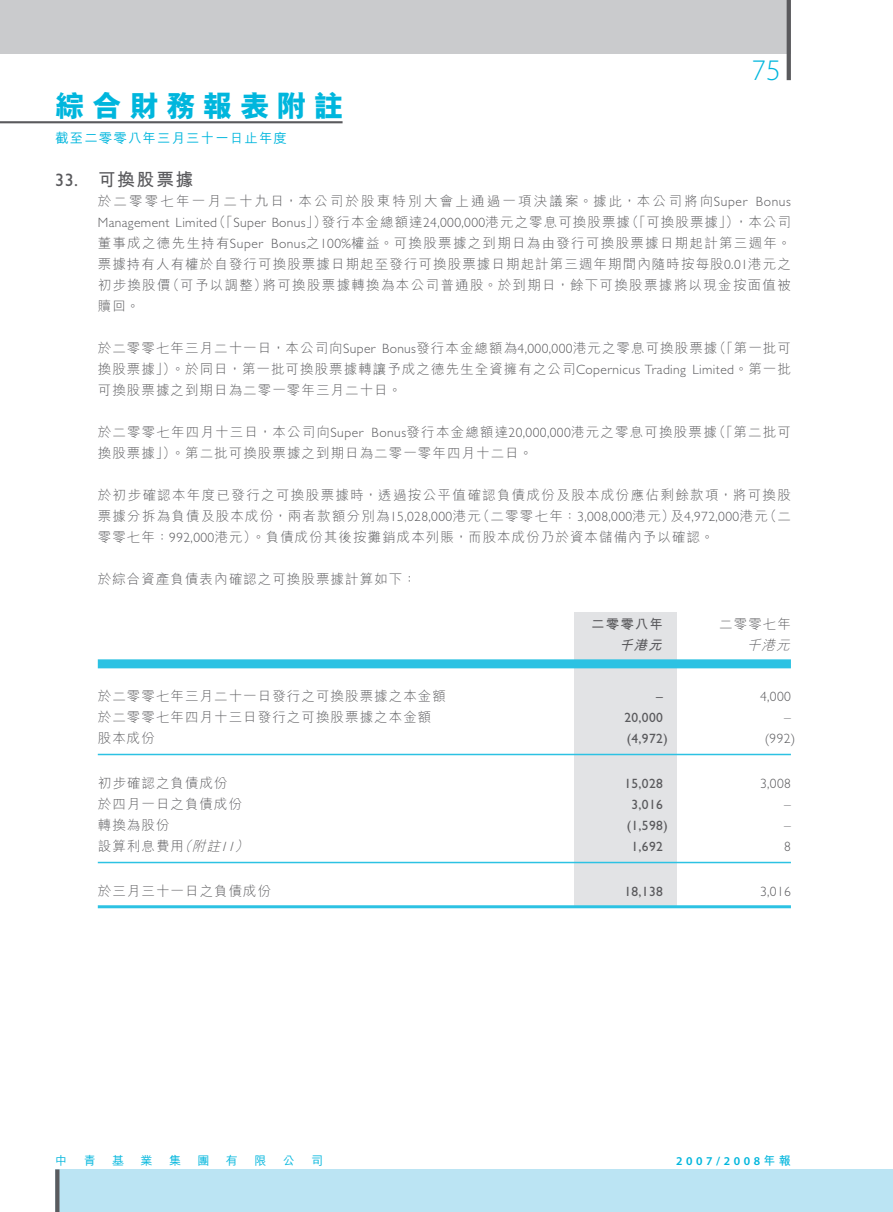
<style>
.page{position:relative;width:893px;height:1212px;background:#fff}
.page>*{position:absolute;margin:0;border:0;box-sizing:border-box;transform-origin:0 0}
.t1{font:30px "M Hei HK Xbold B5 pc H";letter-spacing:.23em;color:#00b6dd}
.t2{font:300 30px "Myriad Pro";color:#00b6dd}
.t3{font:18px "M Hei HK Bold B5 pc H";letter-spacing:.08em;color:#5a5a5d}
.t4{font:13.5px/21px "M Hei HK Light B5 pc H";letter-spacing:.08em;color:#5a5a5d;text-align:justify}
.t5{font:300 13.5px "Gill Sans Std";letter-spacing:.03em;color:#5a5a5d}
.t6{font:13.5px "M Hei HK Light B5 pc H";letter-spacing:.16em;color:#5a5a5d}
.t7{font:13.5px "Gill Sans Std";letter-spacing:.03em;color:#5a5a5d}
.t8{font:13.5px "M Hei HK Medium B5 pc H";letter-spacing:.08em;color:#00b6dd}
.t9{font:13.5px "M Hei HK Bold B5 pc H";letter-spacing:.08em;color:#5a5a5d}
.t10{font:italic 13.5px "M Hei HK Bold B5 pc H";color:#5a5a5d}
.t11{font:italic 13.5px "M Hei HK Light B5 pc H";color:#5a5a5d}
.t12{font:600 12px "Myriad Pro";letter-spacing:.3em;color:#00b6dd}
.t13{font:12px "M Hei HK Medium B5 pc H";color:#00b6dd}
.s1{font-family:"Gill Sans Std"}
.s2{font-family:"Gill Sans Std";font-weight:300}
.s3{font-family:"M Hei HK Light B5 pc H";font-weight:400}
.s4{font-style:italic}
.s5{font-family:"Gill Sans Std";font-weight:300;font-style:italic}
.s6{font-family:"M Hei HK Bold B5 pc H";font-weight:400}
</style>
<div class="page">
<div style="left:0;top:0;width:791px;height:54px;background:#cacbcd"></div>
<div style="left:55px;top:1169px;width:838px;height:43px;background:#bbe4f3"></div>
<hr style="left:787px;top:0;width:4px;height:80px;background:#5a5a5d">
<hr style="left:0;top:121px;width:343px;height:2px;background:#5a5a5d">
<svg style="left:55px;top:1169px;width:4px;height:43px"></svg>
<div style="left:574px;top:613px;width:102px;height:294px;background:#e2e3e5"></div>
<div style="left:98px;top:659px;width:693px;height:9px;background:#2cc2e3"></div>
<hr style="left:98px;top:754px;width:693px;height:1px;background:#2cc2e3">
<hr style="left:98px;top:862px;width:693px;height:1px;background:#2cc2e3">
<hr style="left:98px;top:905px;width:693px;height:3px;background:#2cc2e3">
<h1 class="t1" style="left:55px;top:94px;width:290px">綜合財務報表附註</h1>
<h1 class="t2" style="left:751px;top:59px;width:31px">75</h1>
<p class="t8" style="left:55px;top:133px;width:233px">截至二零零八年三月三十一日止年度</p>
<h2 class="t3" style="left:55px;top:173px;width:140px"><span class="s1">33.</span> 可換股票據</h2>
<p class="t6" style="left:98px;top:196px;width:695px">於二零零七年一月二十九日，本公司於股東特別大會上通過一項決議案。據此，本公司將向<span class="s2">Super Bonus</span></p>
<p class="t5" style="left:98px;top:218px;width:695px">Management Limited<span class="s3">（「</span>Super Bonus<span class="s3">」）發行本金總額達</span>24,000,000<span class="s3">港元之零息可換股票據（「可換股票據」），本公司</span></p>
<p class="t4" style="left:98px;top:234px;width:695px">董事成之德先生持有<span class="s2">Super Bonus</span>之<span class="s2">100%</span>權益。可換股票據之到期日為由發行可換股票據日期起計第三週年。票據持有人有權於自發行可換股票據日期起至發行可換股票據日期起計第三週年期間內隨時按每股<span class="s2">0.01</span>港元之初步換股價（可予以調整）將可換股票據轉換為本公司普通股。於到期日，餘下可換股票據將以現金按面值被贖回。</p>
<p class="t4" style="left:98px;top:339px;width:695px">於二零零七年三月二十一日，本公司向<span class="s2">Super Bonus</span>發行本金總額為<span class="s2">4,000,000</span>港元之零息可換股票據（「第一批可換股票據」）。於同日，第一批可換股票據轉讓予成之德先生全資擁有之公司<span class="s2">Copernicus Trading Limited</span>。第一批可換股票據之到期日為二零一零年三月二十日。</p>
<p class="t4" style="left:98px;top:423px;width:695px">於二零零七年四月十三日，本公司向<span class="s2">Super Bonus</span>發行本金總額達<span class="s2">20,000,000</span>港元之零息可換股票據（「第二批可換股票據」）。第二批可換股票據之到期日為二零一零年四月十二日。</p>
<p class="t4" style="left:98px;top:486px;width:695px">於初步確認本年度已發行之可換股票據時，透過按公平值確認負債成份及股本成份應佔剩餘款項，將可換股票據分拆為負債及股本成份，兩者款額分別為<span class="s2">15,028,000</span>港元（二零零七年：<span class="s2">3,008,000</span>港元）及<span class="s2">4,972,000</span>港元（二零零七年：<span class="s2">992,000</span>港元）。負債成份其後按攤銷成本列賬，而股本成份乃於資本儲備內予以確認。</p>
<p class="t4" style="left:98px;top:570px;width:320px">於綜合資產負債表內確認之可換股票據計算如下：</p>
<p class="t9" style="left:591px;top:619px;width:73px">二零零八年</p>
<p class="t4" style="left:719px;top:615px;width:73px">二零零七年</p>
<p class="t10" style="left:619px;top:640px;width:48px">千港元</p>
<p class="t11" style="left:747px;top:640px;width:48px">千港元</p>
<p class="t4" style="left:98px;top:687px;width:350px">於二零零七年三月二十一日發行之可換股票據之本金額</p>
<p class="t7" style="left:656px;top:692px;width:8px">–</p>
<p class="t5" style="left:760px;top:692px;width:32px">4,000</p>
<p class="t4" style="left:98px;top:708px;width:335px">於二零零七年四月十三日發行之可換股票據之本金額</p>
<p class="t7" style="left:624px;top:713px;width:40px">20,000</p>
<p class="t5" style="left:784px;top:713px;width:8px">–</p>
<p class="t4" style="left:98px;top:729px;width:59px">股本成份</p>
<p class="t7" style="left:627px;top:734px;width:42px">(4,972)</p>
<p class="t5" style="left:765px;top:734px;width:32px">(992)</p>
<p class="t4" style="left:98px;top:774px;width:131px">初步確認之負債成份</p>
<p class="t7" style="left:624px;top:779px;width:40px">15,028</p>
<p class="t5" style="left:760px;top:779px;width:32px">3,008</p>
<p class="t4" style="left:98px;top:795px;width:146px">於四月一日之負債成份</p>
<p class="t7" style="left:631px;top:800px;width:33px">3,016</p>
<p class="t5" style="left:784px;top:800px;width:8px">–</p>
<p class="t4" style="left:98px;top:816px;width:73px">轉換為股份</p>
<p class="t7" style="left:627px;top:821px;width:42px">(1,598)</p>
<p class="t5" style="left:784px;top:821px;width:8px">–</p>
<p class="t4" style="left:98px;top:837px;width:155px">設算利息費用<span class="s4">（附註</span><span class="s5">11</span><span class="s4">）</span></p>
<p class="t7" style="left:631px;top:842px;width:33px">1,692</p>
<p class="t5" style="left:784px;top:842px;width:8px">8</p>
<p class="t4" style="left:98px;top:882px;width:175px">於三月三十一日之負債成份</p>
<p class="t7" style="left:624px;top:887px;width:40px">18,138</p>
<p class="t5" style="left:760px;top:887px;width:32px">3,016</p>
<p class="t13" style="left:55px;top:1156px;width:13px">中</p>
<p class="t13" style="left:84px;top:1156px;width:13px">青</p>
<p class="t13" style="left:112px;top:1156px;width:13px">基</p>
<p class="t13" style="left:141px;top:1156px;width:13px">業</p>
<p class="t13" style="left:169px;top:1156px;width:13px">集</p>
<p class="t13" style="left:197px;top:1156px;width:13px">團</p>
<p class="t13" style="left:226px;top:1156px;width:13px">有</p>
<p class="t13" style="left:254px;top:1156px;width:13px">限</p>
<p class="t13" style="left:283px;top:1156px;width:13px">公</p>
<p class="t13" style="left:311px;top:1156px;width:13px">司</p>
<p class="t12" style="left:676px;top:1156px;width:116px">2007/2008<span class="s6">年報</span></p>
</div>
